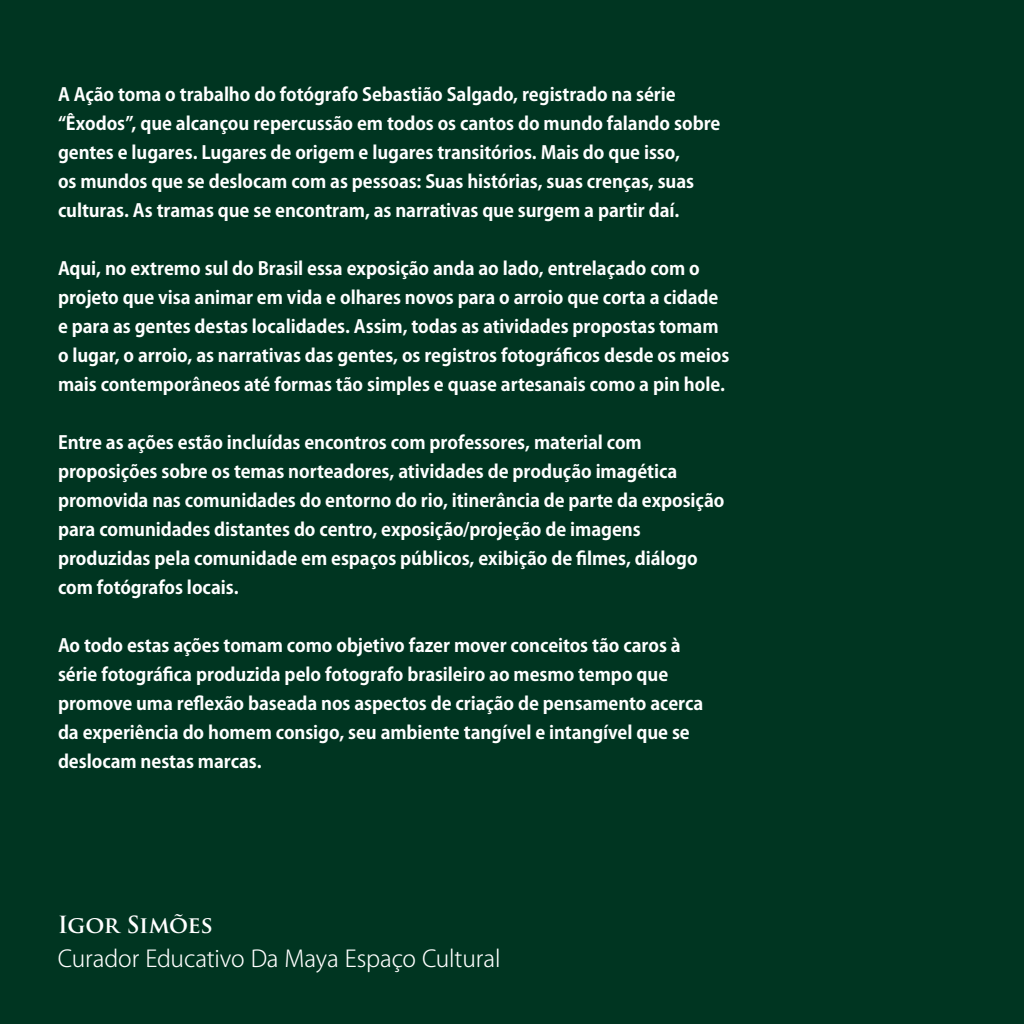
<style>
.page{position:relative;width:1024px;height:1024px;background:#003521}
.page>*{position:absolute;margin:0;border:0;box-sizing:border-box;transform-origin:0 0}
.t1{font:300 23px "Koz Go Pr 6 N";letter-spacing:-.005em;color:#fff}
.t2{font:700 23px "Trajan Pro";letter-spacing:-.03em;color:#fff}
.t3{font:700 18px/29px "Koz Go Pr 6 N";letter-spacing:-.005em;color:#fff}
</style>
<div class="page">
<p class="t3" style="left:58px;top:81px;width:664px">A Ação toma o trabalho do fotógrafo Sebastião Salgado, registrado na série “Êxodos”, que alcançou repercussão em todos os cantos do mundo falando sobre gentes e lugares. Lugares de origem e lugares transitórios. Mais do que isso,<br>os mundos que se deslocam com as pessoas: Suas histórias, suas crenças, suas culturas. As tramas que se encontram, as narrativas que surgem a partir daí.</p>
<p class="t3" style="left:58px;top:255px;width:673px">Aqui, no extremo sul do Brasil essa exposição anda ao lado, entrelaçado com o projeto que visa animar em vida e olhares novos para o arroio que corta a cidade e para as gentes destas localidades. Assim, todas as atividades propostas tomam o lugar, o arroio, as narrativas das gentes, os registros fotográficos desde os meios mais contemporâneos até formas tão simples e quase artesanais como a pin hole.</p>
<p class="t3" style="left:58px;top:429px;width:668px">Entre as ações estão incluídas encontros com professores, material com proposições sobre os temas norteadores, atividades de produção imagética promovida nas comunidades do entorno do rio, itinerância de parte da exposição para comunidades distantes do centro, exposição/projeção de imagens produzidas pela comunidade em espaços públicos, exibição de filmes, diálogo com fotógrafos locais.</p>
<p class="t3" style="left:58px;top:632px;width:647px">Ao todo estas ações tomam como objetivo fazer mover conceitos tão caros à série fotográfica produzida pelo fotografo brasileiro ao mesmo tempo que promove uma reflexão baseada nos aspectos de criação de pensamento acerca da experiência do homem consigo, seu ambiente tangível e intangível que se deslocam nestas marcas.</p>
<p class="t2" style="left:58px;top:911px;width:156px">Igor Simões</p>
<p class="t1" style="left:58px;top:945px;width:444px">Curador Educativo Da Maya Espaço Cultural</p>
</div>
